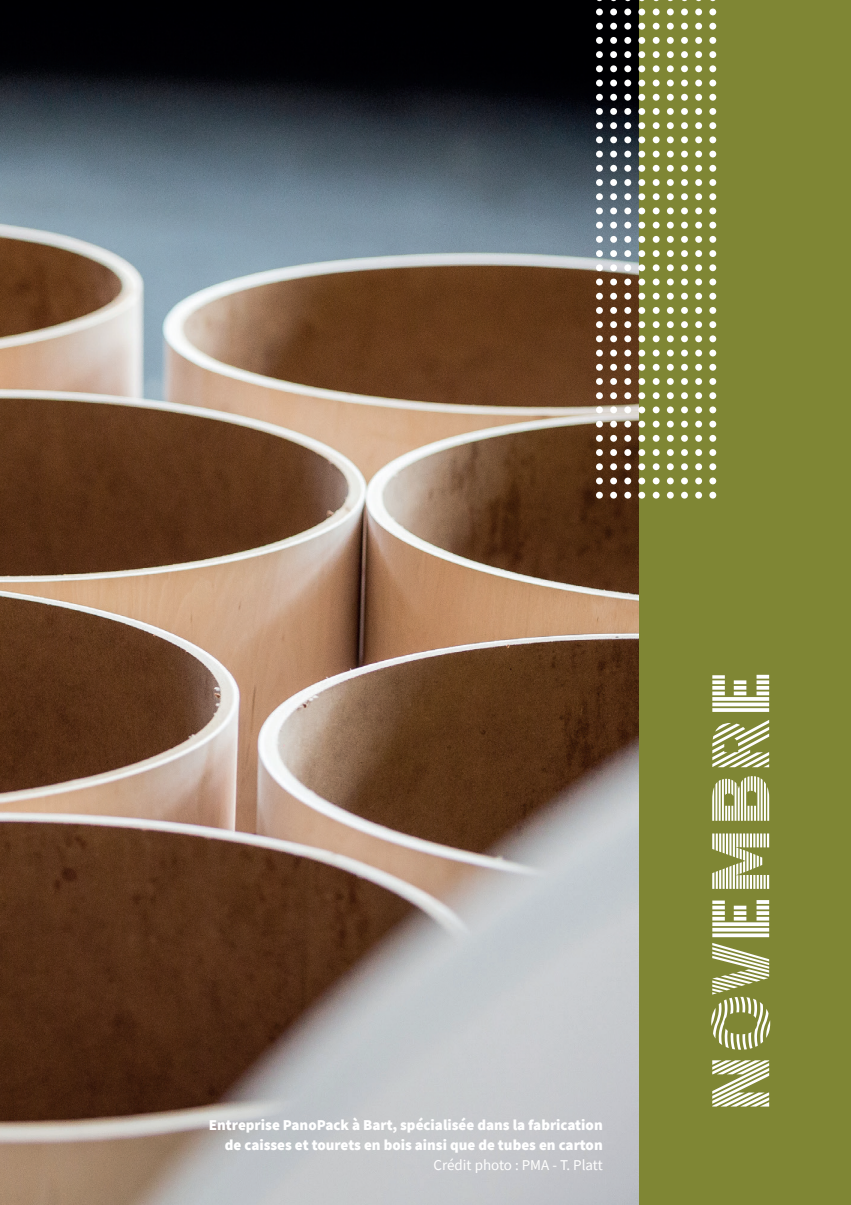
<style>
.page{position:relative;width:851px;height:1205px;background:#fff}
.page>*{position:absolute;margin:0;border:0;box-sizing:border-box;transform-origin:0 0}
.t1{font:900 87.5px "Source Sans Pro DISPLAYV2";color:#fff}
.t2{font:900 15px "Source Sans Pro";color:#fff}
.t3{font:15px "Source Sans Pro";color:#fff}
</style>
<div class="page">
<div style="left:638px;top:0;width:212px;height:1205px;background:#7f8634"></div>
<img style="left:0;top:0;width:638px;height:1205px">
<svg style="left:596px;top:0;width:120px;height:499px"></svg>
<p class="t2" style="left:209px;top:1115px;width:395px">Entreprise PanoPack à Bart, spécialisée dans la fabrication</p>
<p class="t2" style="left:225px;top:1135px;width:379px">de caisses et tourets en bois ainsi que de tubes en carton</p>
<p class="t3" style="left:433px;top:1156px;width:171px">Crédit photo : PMA - T. Platt</p>
<h1 class="t1" style="left:694px;top:1113px;width:445px;rotate:-90deg">NOVEMBRE</h1>
</div>
